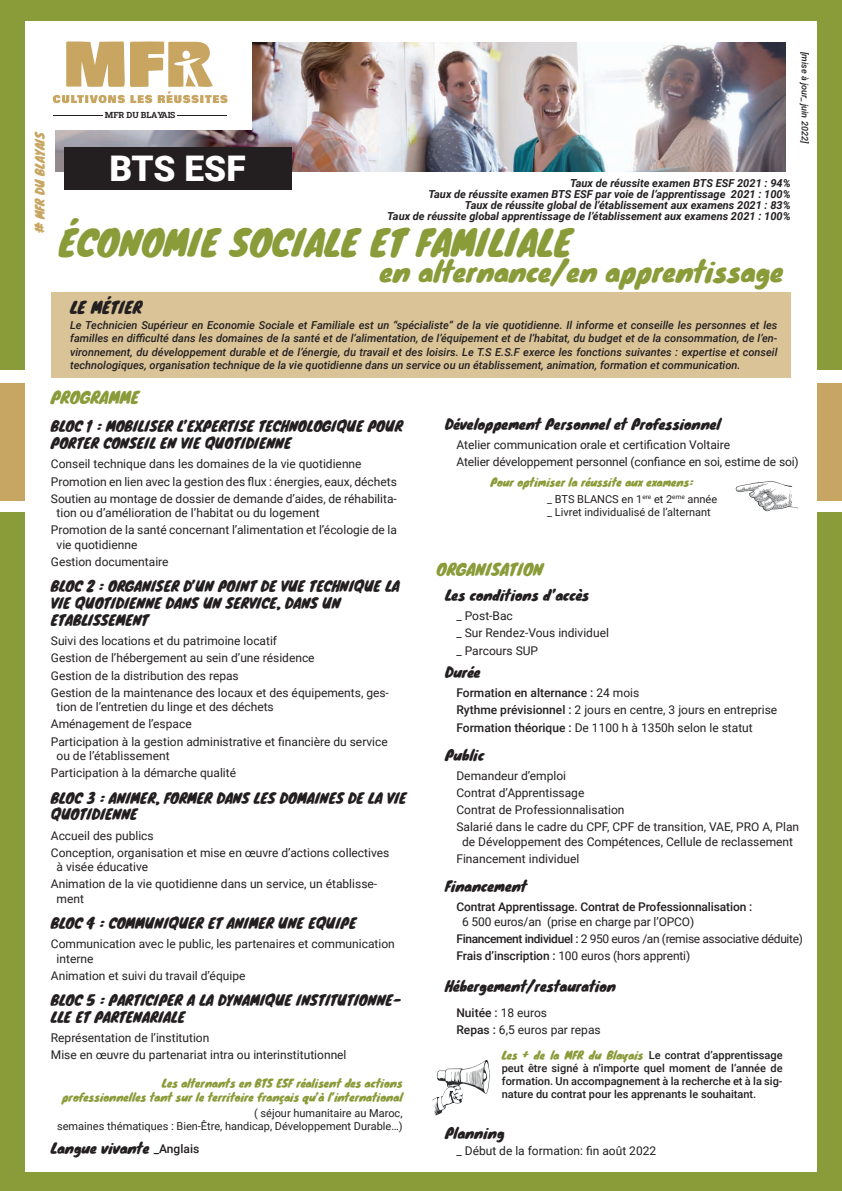
<style>
.page{position:relative;width:842px;height:1191px;background:#fff}
.page>*{position:absolute;margin:0;border:0;box-sizing:border-box;transform-origin:0 0}
.t1{font:900 35.3px "Roboto";letter-spacing:-.005em;color:#fff}
.t2{font:35px "Knewave";color:#8a9b39}
.t3{font:27px "Knewave";color:#8a9b39}
.t4{font:16px "Knewave";color:#8a9b39}
.t5{font:16px "Knewave";color:#231f20}
.t6{font:14px/16.8px "Knewave";color:#231f20}
.t7{font:12px/17.2px "Roboto";color:#231f20}
.t8{font:500 12px "Roboto";letter-spacing:-.01em;color:#231f20}
.t9{font:12px "Knewave";color:#c8a561}
.t10{font:italic 500 11px/13.2px "Roboto";color:#231f20;text-align:justify}
.t11{font:italic 700 11px/11px "Roboto";color:#231f20;text-align:right}
.t12{font:500 11px/13.2px "Roboto";color:#231f20;text-align:justify}
.t13{font:11px/13.2px "Roboto";color:#231f20;text-align:right}
.t14{font:11px/14.4px "Knewave";color:#8a9b39;text-align:right}
.t15{font:italic 500 9px "Roboto";color:#231f20}
.t16{font:8.5px "Roboto Slab";color:#231f20}
.s1{font-family:"Roboto";font-weight:500;font-size:12px}
.s2{font-weight:500}
.s3{font-family:"Knewave";font-weight:400;color:#8a9b39}
</style>
<div class="page">
<div style="left:0;top:383px;width:842px;height:117px;background:#c7a562"></div>
<div style="left:0;top:0;width:842px;height:369px;background:#8a9b39"></div>
<div style="left:0;top:513px;width:842px;height:678px;background:#8a9b39"></div>
<div style="left:25px;top:22px;width:791px;height:1150px;background:#fff"></div>
<div style="left:51px;top:292px;width:740px;height:86px;background:#d9c397"></div>
<svg style="left:736px;top:481px;width:63px;height:30px"></svg>
<img style="left:55px;top:43px;width:730px;height:129px">
<div style="left:64px;top:147px;width:227px;height:43px;background:#231f20"></div>
<div style="left:36px;top:32px;width:216px;height:97px;background:#fff"></div>
<svg style="left:432px;top:1059px;width:58px;height:56px"></svg>
<hr style="left:53px;top:115px;width:50px;height:1px;background:#231f20">
<svg style="left:53px;top:41px;width:175px;height:62px"></svg>
<hr style="left:177px;top:115px;width:50px;height:1px;background:#231f20">
<p class="t9" style="left:30px;top:233px;width:103px;rotate:-90deg"># MFR DU BLAYAIS</p>
<p class="t16" style="left:105px;top:109px;width:72px">MFR DU BLAYAIS</p>
<h1 class="t1" style="left:109px;top:144px;width:138px">BTS ESF</h1>
<h2 class="t2" style="left:59px;top:214px;width:515px">ÉCONOMIE SOCIALE ET FAMILIALE</h2>
<h3 class="t3" style="left:380px;top:250px;width:405px">en alternance/en apprentissage</h3>
<p class="t11" style="left:387px;top:177px;width:405px">Taux de réussite examen BTS ESF 2021 : 94%<br>Taux de réussite examen BTS ESF par voie de l’apprentissage 2021 : 100%<br>Taux de réussite global de l’établissement aux examens 2021 : 83%<br>Taux de réussite global apprentissage de l’établissement aux examens 2021 : 100%</p>
<h3 class="t5" style="left:70px;top:295px;width:73px">LE MÉTIER</h3>
<p class="t10" style="left:70px;top:318px;width:709px">Le Technicien Supérieur en Economie Sociale et Familiale est un “spécialiste” de la vie quotidienne. Il informe et conseille les personnes et les familles en difficulté dans les domaines de la santé et de l’alimentation, de l’équipement et de l’habitat, du budget et de la consommation, de l’en&shy;vironnement, du développement durable et de l’énergie, du travail et des loisirs. Le T.S E.S.F exerce les fonctions suivantes : expertise et conseil technologiques, organisation technique de la vie quotidienne dans un service ou un établissement, animation, formation et communication.</p>
<p class="t15" style="left:811px;top:52px;width:93px;rotate:90deg">[mise à jour_ juin 2022]</p>
<h3 class="t4" style="left:51px;top:385px;width:90px">PROGRAMME</h3>
<p class="t6" style="left:51px;top:417px;width:354px">BLOC 1 : MOBILISER L’EXPERTISE TECHNOLOGIQUE POUR<br>PORTER CONSEIL EN VIE QUOTIDIENNE</p>
<p class="t7" style="left:51px;top:455px;width:347px">Conseil technique dans les domaines de la vie quotidienne<br>Promotion en lien avec la gestion des flux : énergies, eaux, déchets<br>Soutien au montage de dossier de demande d’aides, de réhabilita-</p>
<p class="t7" style="left:51px;top:504px;width:347px;text-indent:6px">tion ou d’amélioration de l’habitat ou du logement<br>Promotion de la santé concernant l’alimentation et l’écologie de la</p>
<p class="t7" style="left:51px;top:535px;width:119px;text-indent:6px">vie quotidienne<br>Gestion documentaire</p>
<p class="t6" style="left:51px;top:577px;width:350px">BLOC 2 : ORGANISER D’UN POINT DE VUE TECHNIQUE LA<br>VIE QUOTIDIENNE DANS UN SERVICE, DANS UN<br>ETABLISSEMENT</p>
<p class="t7" style="left:51px;top:632px;width:339px">Suivi des locations et du patrimoine locatif<br>Gestion de l’hébergement au sein d’une résidence<br>Gestion de la distribution des repas<br>Gestion de la maintenance des locaux et des équipements, ges-</p>
<p class="t7" style="left:51px;top:698px;width:338px;text-indent:6px">tion de l’entretien du linge et des déchets<br>Aménagement de l’espace<br>Participation à la gestion administrative et financière du service</p>
<p class="t7" style="left:51px;top:746px;width:187px;text-indent:6px">ou de l’établissement<br>Participation à la démarche qualité</p>
<p class="t6" style="left:51px;top:788px;width:357px">BLOC 3 : ANIMER, FORMER DANS LES DOMAINES DE LA VIE<br>QUOTIDIENNE</p>
<p class="t7" style="left:51px;top:826px;width:340px">Accueil des publics<br>Conception, organisation et mise en œuvre d’actions collectives</p>
<p class="t7" style="left:51px;top:858px;width:328px;text-indent:6px">à visée éducative<br>Animation de la vie quotidienne dans un service, un établisse-</p>
<p class="t7" style="left:57px;top:889px;width:29px">ment</p>
<p class="t6" style="left:51px;top:914px;width:307px">BLOC 4 : COMMUNIQUER ET ANIMER UNE EQUIPE</p>
<p class="t7" style="left:57px;top:936px;width:340px;line-height:14.4px;text-indent:-6px">Communication avec le public, les partenaires et communication interne</p>
<p class="t7" style="left:51px;top:966px;width:196px">Animation et suivi du travail d’équipe</p>
<p class="t6" style="left:51px;top:991px;width:352px">BLOC 5 : PARTICIPER A LA DYNAMIQUE INSTITUTIONNE-<br>LLE ET PARTENARIALE</p>
<p class="t7" style="left:51px;top:1028px;width:297px">Représentation de l’institution<br>Mise en œuvre du partenariat intra ou interinstitutionnel</p>
<p class="t14" style="left:62px;top:1075px;width:342px">Les alternants en BTS ESF réalisent des actions<br>professionnelles tant sur le territoire français qu’à l’international</p>
<p class="t13" style="left:57px;top:1106px;width:347px">( séjour humanitaire au Maroc,<br>semaines thématiques : Bien-Être, handicap, Développement Durable…)</p>
<p class="t6" style="left:51px;top:1139px;width:150px">Langue vivante <span class="s1">_Anglais</span></p>
<p class="t6" style="left:445px;top:415px;width:277px">Développement Personnel et Professionnel</p>
<p class="t7" style="left:456px;top:436px;width:344px">Atelier communication orale et certification Voltaire<br>Atelier développement personnel (confiance en soi, estime de soi)</p>
<p class="t14" style="left:490px;top:475px;width:204px">Pour optimiser la réussite aux examens:</p>
<p class="t13" style="left:547px;top:491px;width:172px;text-align:left">_ BTS BLANCS en 1<sup>ere</sup> et 2<sup>eme</sup> année _ Livret individualisé de l’alternant</p>
<h3 class="t4" style="left:437px;top:556px;width:108px">ORGANISATION</h3>
<p class="t6" style="left:445px;top:586px;width:146px">Les conditions d’accès</p>
<p class="t7" style="left:456px;top:606px;width:154px">_ Post-Bac<br>_ Sur Rendez-Vous individuel _ Parcours SUP</p>
<p class="t6" style="left:445px;top:663px;width:37px">Durée</p>
<p class="t7" style="left:456px;top:683px;width:322px"><span class="s2">Formation en alternance :</span> 24 mois<br><span class="s2">Rythme prévisionnel :</span> 2 jours en centre, 3 jours en entreprise<br><span class="s2">Formation théorique :</span> De 1100 h à 1350h selon le statut</p>
<p class="t6" style="left:445px;top:746px;width:41px">Public</p>
<p class="t7" style="left:456px;top:766px;width:344px">Demandeur d’emploi<br>Contrat d’Apprentissage<br>Contrat de Professionnalisation<br>Salarié dans le cadre du CPF, CPF de transition, VAE, PRO A, Plan</p>
<p class="t7" style="left:456px;top:832px;width:338px;text-indent:6px">de Développement des Compétences, Cellule de reclassement<br>Financement individuel</p>
<p class="t6" style="left:445px;top:877px;width:83px">Financement</p>
<p class="t8" style="left:456px;top:898px;width:297px">Contrat Apprentissage. Contrat de Professionnalisation :</p>
<p class="t7" style="left:456px;top:912px;width:348px;text-indent:6px">6 500 euros/an (prise en charge par l’OPCO)<br><span class="s2">Financement individuel :</span> 2 950 euros /an (remise associative déduite)<br><span class="s2">Frais d’inscription :</span> 100 euros (hors apprenti)</p>
<p class="t6" style="left:445px;top:977px;width:172px">Hébergement/restauration</p>
<p class="t7" style="left:456px;top:1003px;width:146px"><span class="s2">Nuitée :</span> 18 euros<br><span class="s2">Repas :</span> 6,5 euros par repas</p>
<p class="t12" style="left:502px;top:1047px;width:282px"><span class="s3">Les + de la MFR du Blayais</span> Le contrat d’apprentissage peut être signé à n’importe quel moment de l’année de formation. Un accompagnement à la recherche et à la sig&shy;nature du contrat pour les apprenants le souhaitant.</p>
<p class="t6" style="left:445px;top:1124px;width:61px">Planning</p>
<p class="t7" style="left:456px;top:1141px;width:201px">_ Début de la formation: fin août 2022</p>
</div>
